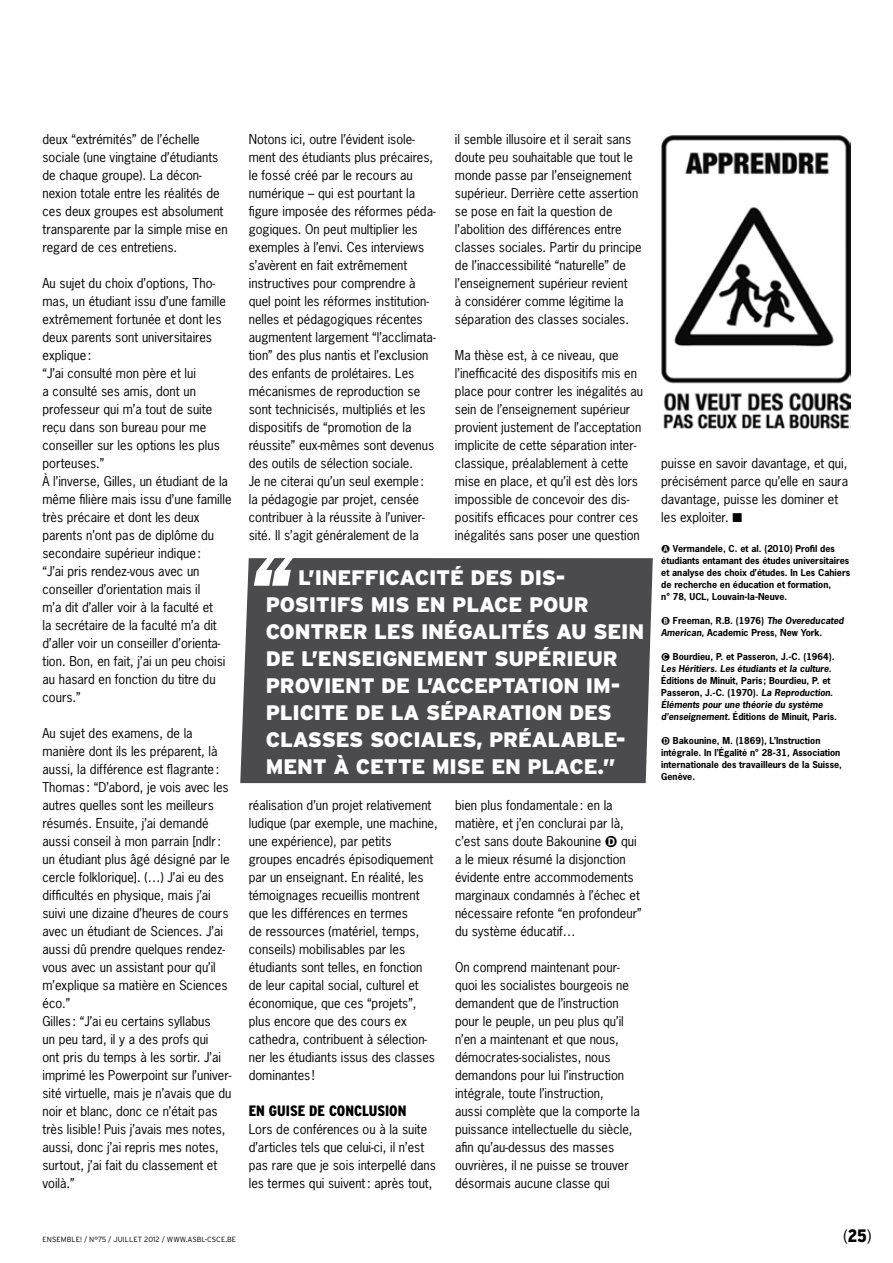
<style>
.page{position:relative;width:893px;height:1263px;background:#fff}
.page>*{position:absolute;margin:0;border:0;box-sizing:border-box;transform-origin:0 0}
.t1{font:900 21px/27px "Interstate";letter-spacing:-.01em;color:#fff}
.t2{font:300 condensed 18px "Interstate";color:#000}
.t3{font:900 condensed 15px "Interstate";color:#000}
.t4{font:12.75px/18px "News Gothic Std";color:#000}
.t5{font:700 9px/12px "News Gothic Std";color:#000}
.t6{font:italic 700 9px "News Gothic Std";color:#000}
.t7{font:300 7.5px "Interstate";color:#000}
.s1{font-style:italic}
.s2{font-weight:900}
</style>
<div class="page">
<div style="left:240px;top:558px;width:413px;height:225px;background:#4b4b4d"></div>
<img style="left:661px;top:135px;width:189px;height:294px">
<p class="t4" style="left:43px;top:130px;width:187px">deux “extrémités” de l’échelle sociale (une vingtaine d’étudiants de chaque groupe). La décon&shy;nexion totale entre les réalités de ces deux groupes est absolument transparente par la simple mise en regard de ces entretiens.</p>
<p class="t4" style="left:43px;top:274px;width:191px">Au sujet du choix d’options, Tho&shy;mas, un étudiant issu d’une famille extrêmement fortunée et dont les deux parents sont universitaires explique:<br>“J’ai consulté mon père et lui<br>a consulté ses amis, dont un professeur qui m’a tout de suite reçu dans son bureau pour me conseiller sur les options les plus porteuses.”<br>À l’inverse, Gilles, un étudiant de la même filière mais issu d’une famille très précaire et dont les deux parents n’ont pas de diplôme du secondaire supérieur indique:<br>“J’ai pris rendez-vous avec un conseiller d’orientation mais il<br>m’a dit d’aller voir à la faculté et<br>la secrétaire de la faculté m’a dit d’aller voir un conseiller d’orienta&shy;tion. Bon, en fait, j’ai un peu choisi au hasard en fonction du titre du cours.”</p>
<p class="t4" style="left:43px;top:724px;width:190px">Au sujet des examens, de la manière dont ils les préparent, là aussi, la différence est flagrante:<br>Thomas : “D’abord, je vois avec les autres quelles sont les meilleurs résumés. Ensuite, j’ai demandé aussi conseil à mon parrain [ndlr: un étudiant plus âgé désigné par le cercle folklorique]. (…) J’ai eu des difficultés en physique, mais j’ai suivi une dizaine d’heures de cours avec un étudiant de Sciences. J’ai aussi dû prendre quelques rendez&shy;vous avec un assistant pour qu’il m’explique sa matière en Sciences éco.”<br>Gilles : “J’ai eu certains syllabus<br>un peu tard, il y a des profs qui<br>ont pris du temps à les sortir. J’ai imprimé les Powerpoint sur l’univer&shy;sité virtuelle, mais je n’avais que du noir et blanc, donc ce n’était pas très lisible! Puis j’avais mes notes, aussi, donc j’ai repris mes notes, surtout, j’ai fait du classement et voilà.”</p>
<p class="t4" style="left:249px;top:130px;width:188px">Notons ici, outre l’évident isole&shy;ment des étudiants plus précaires, le fossé créé par le recours au numérique – qui est pourtant la figure imposée des réformes péda&shy;gogiques. On peut multiplier les exemples à l’envi. Ces interviews s’avèrent en fait extrêmement instructives pour comprendre à quel point les réformes institution&shy;nelles et pédagogiques récentes augmentent largement “l’acclimata&shy;tion” des plus nantis et l’exclusion des enfants de prolétaires. Les mécanismes de reproduction se sont technicisés, multipliés et les dispositifs de “promotion de la réussite” eux-mêmes sont devenus des outils de sélection sociale.<br>Je ne citerai qu’un seul exemple: la pédagogie par projet, censée contribuer à la réussite à l’univer&shy;sité. Il s’agit généralement de la</p>
<p class="t4" style="left:455px;top:130px;width:188px">il semble illusoire et il serait sans doute peu souhaitable que tout le monde passe par l’enseignement supérieur. Derrière cette assertion se pose en fait la question de l’abolition des différences entre classes sociales. Partir du principe de l’inaccessibilité “naturelle” de l’enseignement supérieur revient<br>à considérer comme légitime la séparation des classes sociales.</p>
<p class="t4" style="left:455px;top:346px;width:190px">Ma thèse est, à ce niveau, que l’inefficacité des dispositifs mis en place pour contrer les inégalités au sein de l’enseignement supérieur provient justement de l’acceptation implicite de cette séparation inter&shy;classique, préalablement à cette mise en place, et qu’il est dès lors impossible de concevoir des dis&shy;positifs efficaces pour contrer ces inégalités sans poser une question</p>
<h1 class="t1" style="left:266px;top:564px;width:380px;text-indent:26px">L’INEFFICACITÉ DES DIS-<br>POSITIFS MIS EN PLACE POUR<br>CONTRER LES INÉGALITÉS AU SEIN<br>DE L’ENSEIGNEMENT SUPÉRIEUR<br>PROVIENT DE L’ACCEPTATION IM-<br>PLICITE DE LA SÉPARATION DES<br>CLASSES SOCIALES, PRÉALABLE-<br>MENT À CETTE MISE EN PLACE.”</h1>
<p class="t4" style="left:249px;top:796px;width:191px">réalisation d’un projet relativement ludique (par exemple, une machine, une expérience), par petits groupes encadrés épisodiquement par un enseignant. En réalité, les témoignages recueillis montrent que les différences en termes<br>de ressources (matériel, temps, conseils) mobilisables par les étudiants sont telles, en fonction de leur capital social, culturel et économique, que ces “projets”, plus encore que des cours ex cathedra, contribuent à sélection&shy;ner les étudiants issus des classes dominantes !</p>
<p class="t3" style="left:249px;top:1102px;width:158px">EN GUISE DE CONCLUSION</p>
<p class="t4" style="left:249px;top:1120px;width:189px">Lors de conférences ou à la suite d’articles tels que celui-ci, il n’est pas rare que je sois interpellé dans les termes qui suivent: après tout,</p>
<p class="t4" style="left:455px;top:796px;width:170px">bien plus fondamentale: en la matière, et j’en conclurai par là, c’est sans doute Bakounine</p>
<p class="t4" style="left:455px;top:832px;width:188px;text-indent:166px">qui a le mieux résumé la disjonction évidente entre accommodements marginaux condamnés à l’échec et nécessaire refonte “en profondeur” du système éducatif…</p>
<p class="t4" style="left:455px;top:958px;width:186px">On comprend maintenant pour&shy;quoi les socialistes bourgeois ne demandent que de l’instruction pour le peuple, un peu plus qu’il n’en a maintenant et que nous, démocrates-socialistes, nous demandons pour lui l’instruction intégrale, toute l’instruction,<br>aussi complète que la comporte la puissance intellectuelle du siècle, afin qu’au-dessus des masses ouvrières, il ne puisse se trouver désormais aucune classe qui</p>
<p class="t4" style="left:661px;top:454px;width:188px">puisse en savoir davantage, et qui, précisément parce qu’elle en saura davantage, puisse les dominer et les exploiter. ■</p>
<p class="t5" style="left:661px;top:542px;width:190px;text-indent:12px">Vermandele, C. et al. (2010) Profil des étudiants entamant des études universitaires et analyse des choix d’études. In Les Cahiers de recherche en éducation et formation,<br>n° 78, UCL, Louvain-la-Neuve.</p>
<p class="t5" style="left:661px;top:614px;width:184px;text-indent:12px">Freeman, R.B. (1976) <span class="s1">The Overeducated<br>American,</span> Academic Press, New York.</p>
<p class="t5" style="left:673px;top:650px;width:163px">Bourdieu, P. et Passeron, J.-C. (1964).</p>
<p class="t6" style="left:661px;top:663px;width:172px">Les Héritiers. Les étudiants et la culture.</p>
<p class="t5" style="left:661px;top:674px;width:177px">Éditions de Minuit, Paris ; Bourdieu, P. et Passeron, J.-C. (1970). <span class="s1">La Reproduction.<br>Éléments pour une théorie du système d’enseignement.</span> Éditions de Minuit, Paris.</p>
<p class="t5" style="left:661px;top:734px;width:182px;text-indent:12px">Bakounine, M. (1869), L’Instruction intégrale. In l’Égalité n° 28-31, Association internationale des travailleurs de la Suisse, Genève.</p>
<p class="t7" style="left:43px;top:1235px;width:190px">ENSEMBLE! / N°75 / JUILLET 2012 / WWW.ASBL-CSCE.BE</p>
<h2 class="t2" style="left:843px;top:1225px;width:30px">(<span class="s2">25</span>)</h2>
</div>
